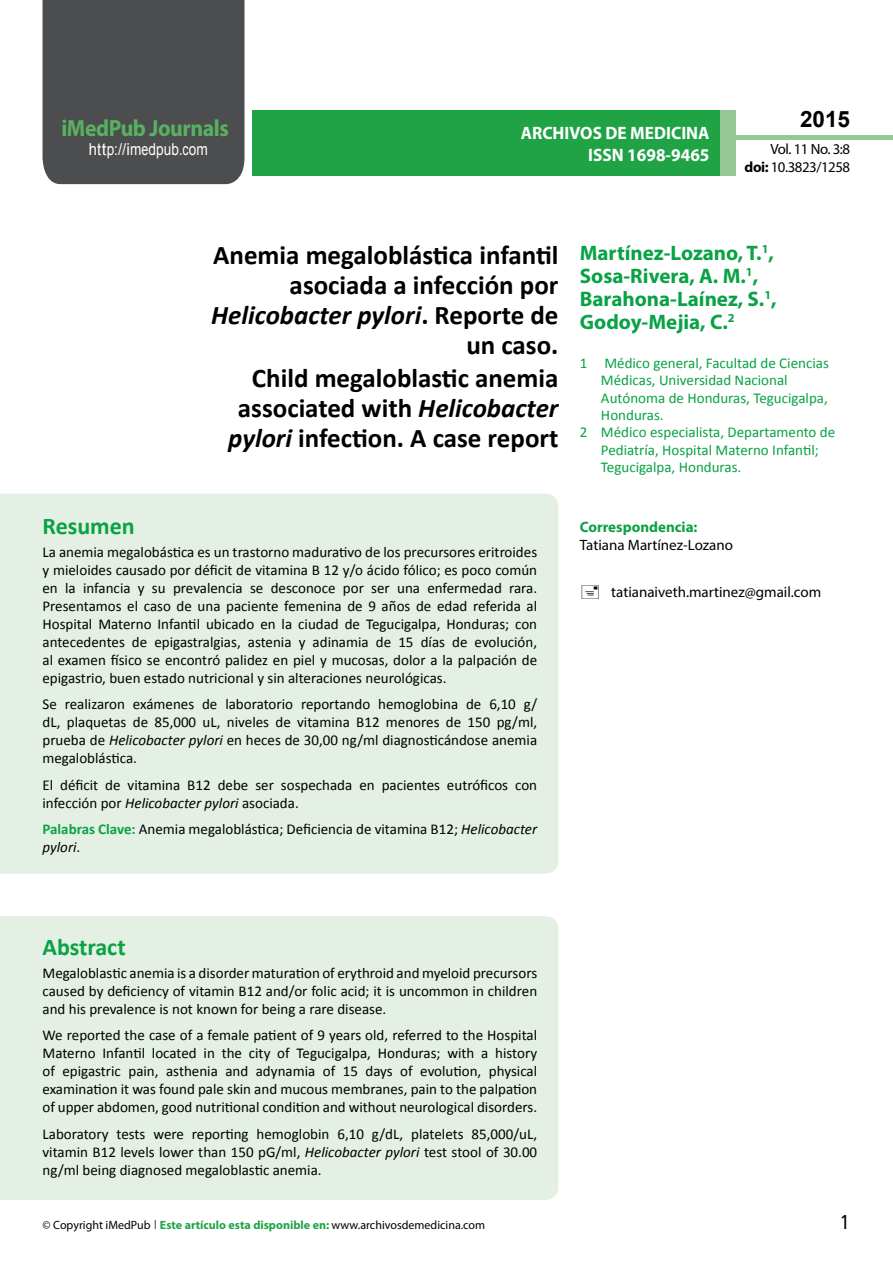
<style>
.page{position:relative;width:893px;height:1263px;background:#fff}
.page>*{position:absolute;margin:0;border:0;box-sizing:border-box;transform-origin:0 0}
.t1{font:700 27px/29.7px "Calibri";color:#000;text-align:right}
.t2{font:25.5px "Tunga";color:#000}
.t3{font:700 24px "Calibri";color:#09a245}
.t4{font:700 23.4px "Myriad Pro";letter-spacing:-.02em;color:#58b161;scale:.93 1}
.t5{font:700 22.5px "Arial";color:#000}
.t6{font:700 21px/23.1px "Myriad Pro";color:#09a245}
.t7{font:700 18px/21.6px "Myriad Pro";color:#fff;text-align:right;scale:.96 1}
.t8{font:16.5px "Arial";letter-spacing:.005em;color:#fff;scale:.89 1}
.t9{font:15px/18px "Calibri";color:#000;text-align:justify}
.t10{font:15px "Calibri";color:#09a245}
.t11{font:15px "Myriad Pro";color:#000}
.t12{font:700 15px "Myriad Pro";color:#09a245}
.t13{font:14.85px/17.9px "Myriad Pro";letter-spacing:-.03em;color:#000;text-align:right}
.t14{font:12px "Myriad Pro";color:#000}
.s1{font-family:"Calibri"}
.s2{font-weight:700}
.s3{font-style:italic}
.s4{font-weight:700;color:#09a245}
.s5{font-family:"Tunga"}
.s6{font-weight:700;color:#1fa345}
.s7{font-weight:700;color:#1da34a}
</style>
<div class="page">
<div style="left:252px;top:110px;width:469px;height:66px;background:#1fa345"></div>
<div style="left:720px;top:110px;width:16px;height:66px;background:#96c896"></div>
<div style="left:43px;top:0;width:201px;height:184px;background:#4c4d4f"></div>
<div style="left:736px;top:135px;width:157px;height:5px;background:#96c996"></div>
<div style="left:0;top:494px;width:558px;height:380px;background:#e4f0e4"></div>
<div style="left:0;top:916px;width:558px;height:284px;background:#e4f0e4"></div>
<h3 class="t4" style="left:61px;top:113px;width:181px">iMedPub Journals</h3>
<p class="t8" style="left:89px;top:139px;width:135px">http://imedpub<span class="s1">.</span>com</p>
<p class="t7" style="left:521px;top:122px;width:198px">ARCHIVOS DE MEDICINA<br>ISSN 1698-9465</p>
<h3 class="t5" style="left:800px;top:104px;width:52px">2015</h3>
<p class="t13" style="left:745px;top:140px;width:107px">Vol. 11 No. 3:8 <span class="s2">doi:</span> 10.3823/1258</p>
<h1 class="t1" style="left:211px;top:241px;width:349px">Anemia megaloblástica infantil asociada a infección por<br><span class="s3">Helicobacter pylori</span>. Reporte de un caso.</h1>
<h1 class="t1" style="left:228px;top:364px;width:332px">Child megaloblastic anemia associated with <span class="s3">Helicobacter pylori</span> infection. A case report</h1>
<h3 class="t3" style="left:43px;top:511px;width:94px">Resumen</h3>
<p class="t9" style="left:43px;top:543px;width:496px">La anemia megalobástica es un trastorno madurativo de los precursores eritroides y mieloides causado por déficit de vitamina B 12 y/o ácido fólico; es poco común en la infancia y su prevalencia se desconoce por ser una enfermedad rara.<br>Presentamos el caso de una paciente femenina de 9 años de edad referida al Hospital Materno Infantil ubicado en la ciudad de Tegucigalpa, Honduras; con antecedentes de epigastralgias, astenia y adinamia de 15 días de evolución, al examen físico se encontró palidez en piel y mucosas, dolor a la palpación de epigastrio, buen estado nutricional y sin alteraciones neurológicas.</p>
<p class="t9" style="left:43px;top:695px;width:496px">Se realizaron exámenes de laboratorio reportando hemoglobina de 6,10 g/ dL, plaquetas de 85,000 uL, niveles de vitamina B12 menores de 150 pg/ml, prueba de <span class="s3">Helicobacter pylori</span> en heces de 30,00 ng/ml diagnosticándose anemia megaloblástica.</p>
<p class="t9" style="left:43px;top:776px;width:496px">El déficit de vitamina B12 debe ser sospechada en pacientes eutróficos con infección por <span class="s3">Helicobacter pylori</span> asociada.</p>
<p class="t9" style="left:43px;top:820px;width:496px"><span class="s4">Palabras Clave:</span> Anemia megaloblástica; Deficiencia de vitamina B12; <span class="s3">Helicobacter pylori</span>.</p>
<h3 class="t6" style="left:580px;top:241px;width:198px">Martínez-Lozano, T.<sup>1</sup>,<br>Sosa-Rivera, A. M.<sup>1</sup>,<br>Barahona-Laínez, S.<sup>1</sup>,<br>Godoy-Mejia, C.<sup>2</sup></h3>
<p class="t10" style="left:580px;top:353px;width:251px">1 Médico general, Facultad de Ciencias</p>
<p class="t10" style="left:601px;top:371px;width:188px">Médicas, Universidad Nacional</p>
<p class="t10" style="left:601px;top:388px;width:228px">Autónoma de Honduras, Tegucigalpa,</p>
<p class="t10" style="left:601px;top:406px;width:64px">Honduras.</p>
<p class="t10" style="left:580px;top:423px;width:257px">2 Médico especialista, Departamento de</p>
<p class="t10" style="left:601px;top:440px;width:219px">Pediatría, Hospital Materno Infantil;</p>
<p class="t10" style="left:601px;top:458px;width:142px">Tegucigalpa, Honduras.</p>
<p class="t12" style="left:580px;top:517px;width:119px">Correspondencia:</p>
<p class="t11" style="left:580px;top:536px;width:155px">Tatiana Martínez-Lozano</p>
<p class="t11" style="left:611px;top:582px;width:212px">tatianaiveth.martinez@gmail.com</p>
<h3 class="t3" style="left:43px;top:932px;width:85px">Abstract</h3>
<p class="t9" style="left:43px;top:964px;width:496px">Megaloblastic anemia is a disorder maturation of erythroid and myeloid precursors caused by deficiency of vitamin B12 and/or folic acid; it is uncommon in children and his prevalence is not known for being a rare disease.</p>
<p class="t9" style="left:43px;top:1026px;width:496px">We reported the case of a female patient of 9 years old, referred to the Hospital Materno Infantil located in the city of Tegucigalpa, Honduras; with a history of epigastric pain, asthenia and adynamia of 15 days of evolution, physical examination it was found pale skin and mucous membranes, pain to the palpation of upper abdomen, good nutritional condition and without neurological disorders.</p>
<p class="t9" style="left:43px;top:1125px;width:496px">Laboratory tests were reporting hemoglobin 6,10 g/dL, platelets 85,000/uL, vitamin B12 levels lower than 150 pG/ml, <span class="s3">Helicobacter pylori</span> test stool of 30.00 ng/ml being diagnosed megaloblastic anemia.</p>
<p class="t14" style="left:43px;top:1217px;width:444px">© Copyright iMedPub <span class="s5">|</span> <span class="s6">Este artículo esta disp</span><span class="s7">oni</span><span class="s6">ble en:</span> www.archivosdemedicina.com</p>
<h2 class="t2" style="left:841px;top:1205px;width:9px">1</h2>
</div>
